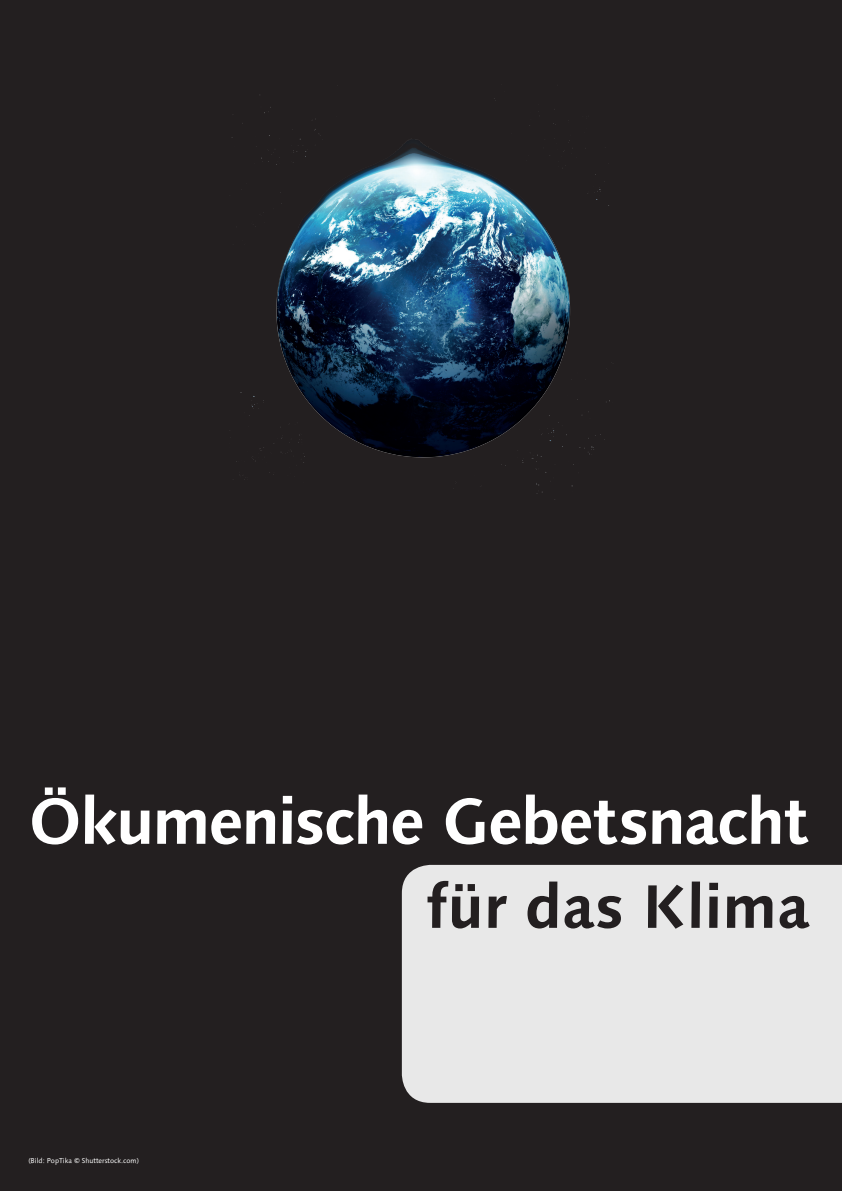
<style>
.page{position:relative;width:842px;height:1191px;background:#231f20}
.page>*{position:absolute;margin:0;border:0;box-sizing:border-box;transform-origin:0 0}
.t1{font:65px "Linotype Syntax Os F Bold";letter-spacing:-.03em;color:#fff}
.t2{font:61.1px "Linotype Syntax Os F Bold";color:#231f20}
.t3{font:7px "Linotype Syntax Os F";color:#fff}
</style>
<div class="page">
<div style="left:402px;top:865px;width:440px;height:237px;background:#e8e8e8"></div>
<img style="left:231px;top:94px;width:379px;height:406px">
<h1 class="t1" style="left:29px;top:780px;width:783px">Ökumenische Gebetsnacht</h1>
<h2 class="t2" style="left:426px;top:868px;width:386px">für das Klima</h2>
<p class="t3" style="left:28px;top:1156px;width:112px">(Bild: PopTika © Shutterstock.com)</p>
</div>
